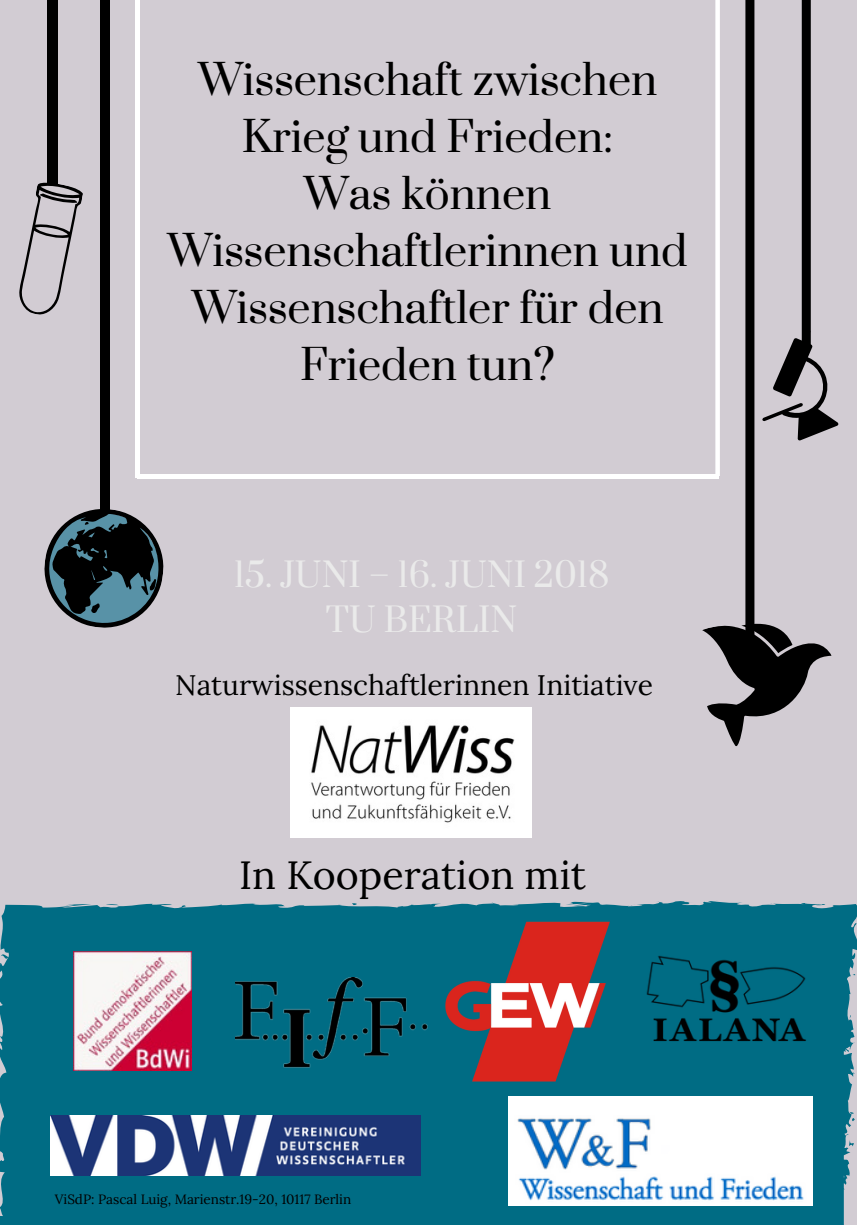
<style>
.page{position:relative;width:857px;height:1225px;background:#fff}
.page>*{position:absolute;margin:0;border:0;box-sizing:border-box;transform-origin:0 0}
.t1{font:41.4px/57px "Prata";color:#000;text-align:center}
.t2{font:39.4px "Lora";color:#000}
.t3{font:33.2px/45px "Prata";color:#eaeaea;text-align:center}
.t4{font:28.2px "Lora";color:#000}
.t5{font:13.4px "Lora";color:#000}
</style>
<div class="page">
<div style="left:0;top:0;width:856px;height:1225px;background:#d2ccd3"></div>
<div style="left:135px;top:0;width:5px;height:477px;background:#fff"></div>
<div style="left:100px;top:0;width:9px;height:540px;background:#000"></div>
<div style="left:137px;top:474px;width:581px;height:5px;background:#fff"></div>
<div style="left:8px;top:901px;width:848px;height:324px;background:#006c84"></div>
<svg style="left:848px;top:1015px;width:2px;height:6px"></svg>
<svg style="left:848px;top:1138px;width:8px;height:10px"></svg>
<svg style="left:848px;top:1111px;width:6px;height:12px"></svg>
<svg style="left:351px;top:902px;width:7px;height:3px"></svg>
<svg style="left:106px;top:903px;width:13px;height:2px"></svg>
<img style="left:50px;top:1115px;width:370px;height:60px">
<img style="left:508px;top:1096px;width:303px;height:109px">
<img style="left:618px;top:926px;width:214px;height:152px">
<img style="left:444px;top:920px;width:166px;height:162px">
<img style="left:235px;top:977px;width:192px;height:90px">
<img style="left:73px;top:952px;width:119px;height:118px">
<img style="left:291px;top:707px;width:240px;height:130px">
<svg style="left:44px;top:502px;width:120px;height:126px"></svg>
<svg style="left:702px;top:0;width:137px;height:747px"></svg>
<svg style="left:19px;top:0;width:91px;height:318px"></svg>
<svg style="left:0;top:904px;width:8px;height:321px"></svg>
<p class="t1" style="left:167px;top:52px;width:521px">Wissenschaft zwischen<br>Krieg und Frieden:<br>Was können<br>Wissenschaftlerinnen und<br>Wissenschaftler für den<br>Frieden tun?</p>
<p class="t3" style="left:234px;top:553px;width:377px">15. JUNI – 16. JUNI 2018<br>TU BERLIN</p>
<p class="t4" style="left:175px;top:668px;width:479px">Naturwissenschaftlerinnen Initiative</p>
<p class="t2" style="left:239px;top:851px;width:348px">In Kooperation mit</p>
<p class="t5" style="left:55px;top:1191px;width:298px">ViSdP: Pascal Luig, Marienstr.19-20, 10117 Berlin</p>
</div>
